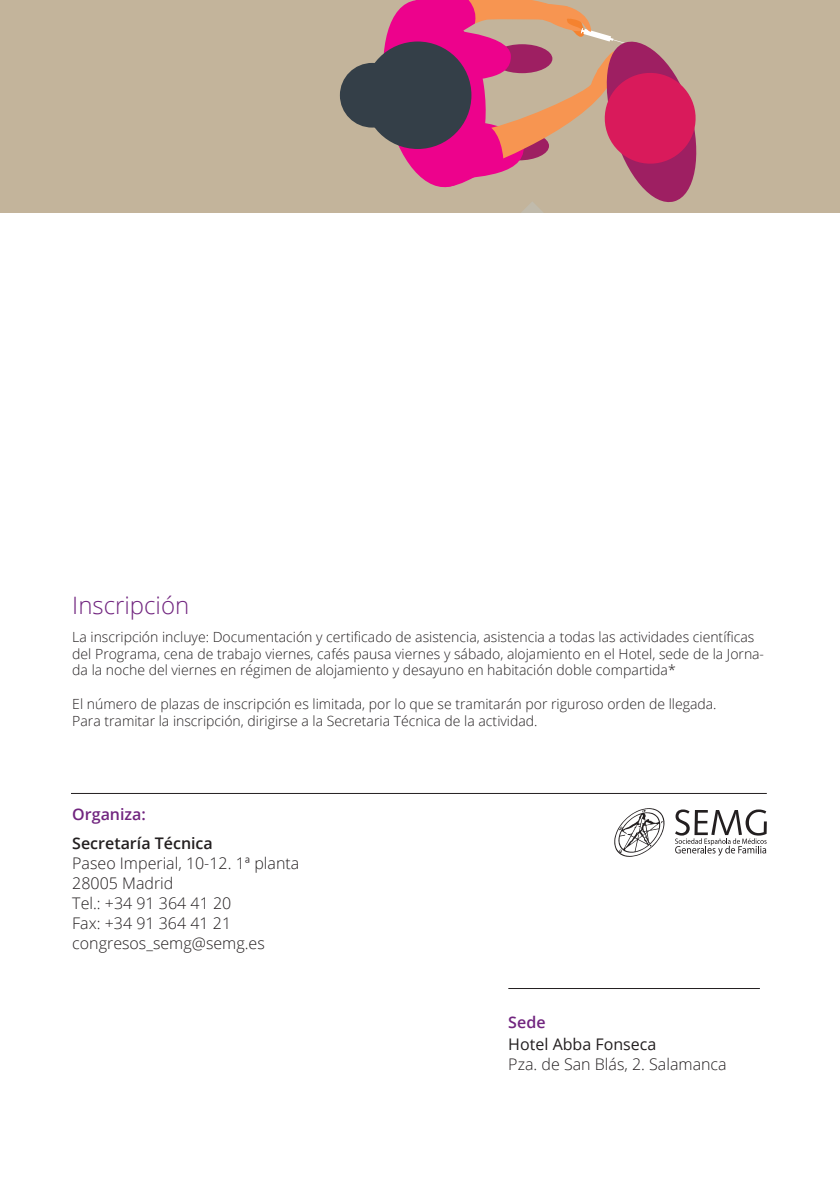
<style>
.page{position:relative;width:840px;height:1191px;background:#fff}
.page>*{position:absolute;margin:0;border:0;box-sizing:border-box;transform-origin:0 0}
.Título_4{font:300 24px "Open Sans";color:#71257f}
.Texto_Tabla{font:300 16px "Open Sans";color:#231f20}
.Título_4-2{font:300 16px "Open Sans";color:#231f20}
.Título_2{font:600 16px "Open Sans";color:#231f20}
.Texto_Tabla-2{font:16px "Open Sans";color:#231f20}
.Título_2-2{font:600 16px "Open Sans";color:#71257f}
.Texto_Tabla-3{font:600 16px "Open Sans";color:#71257f}
.Título_4-3{font:300 14px/16.8px "Open Sans";color:#231f20}
</style>
<div class="page">
<div style="left:0;top:0;width:839px;height:213px;background:#c3b49b"></div>
<div style="left:340px;top:63px;width:64px;height:65px;background:#343f48;border-radius:50%"></div>
<svg style="left:378px;top:0;width:319px;height:213px"></svg>
<hr style="left:508px;top:988px;width:251px;height:1px;background:#231f20">
<svg style="left:614px;top:808px;width:50px;height:49px"></svg>
<svg style="left:675px;top:809px;width:91px;height:46px"></svg>
<hr style="left:71px;top:793px;width:695px;height:1px;background:#231f20">
<p class="Título_4" style="left:72px;top:588px;width:118px">Inscripción</p>
<p class="Título_4-3" style="left:72px;top:628px;width:693px">La inscripción incluye: Documentación y certificado de asistencia, asistencia a todas las actividades científicas del Programa, cena de trabajo viernes, cafés pausa viernes y sábado, alojamiento en el Hotel, sede de la Jorna&shy;da la noche del viernes en régimen de alojamiento y desayuno en habitación doble compartida*</p>
<p class="Título_4-3" style="left:72px;top:695px;width:645px">El número de plazas de inscripción es limitada, por lo que se tramitarán por riguroso orden de llegada.</p>
<p class="Título_4-3" style="left:72px;top:712px;width:466px">Para tramitar la inscripción, dirigirse a la Secretaria Técnica de la actividad.</p>
<p class="Título_2-2" style="left:72px;top:803px;width:75px">Organiza:</p>
<p class="Título_2" style="left:72px;top:832px;width:142px">Secretaría Técnica</p>
<p class="Texto_Tabla" style="left:72px;top:852px;width:228px">Paseo Imperial, 10-12. 1ª planta</p>
<p class="Texto_Tabla" style="left:72px;top:872px;width:103px">28005 Madrid</p>
<p class="Texto_Tabla" style="left:72px;top:892px;width:160px">Tel.: +34 91 364 41 20</p>
<p class="Texto_Tabla" style="left:72px;top:912px;width:160px">Fax: +34 91 364 41 21</p>
<p class="Texto_Tabla" style="left:72px;top:932px;width:194px">congresos_semg@semg.es</p>
<p class="Texto_Tabla-3" style="left:508px;top:1011px;width:39px">Sede</p>
<p class="Texto_Tabla-2" style="left:508px;top:1033px;width:149px">Hotel Abba Fonseca</p>
<p class="Título_4-2" style="left:508px;top:1053px;width:220px">Pza. de San Blás, 2. Salamanca</p>
</div>
